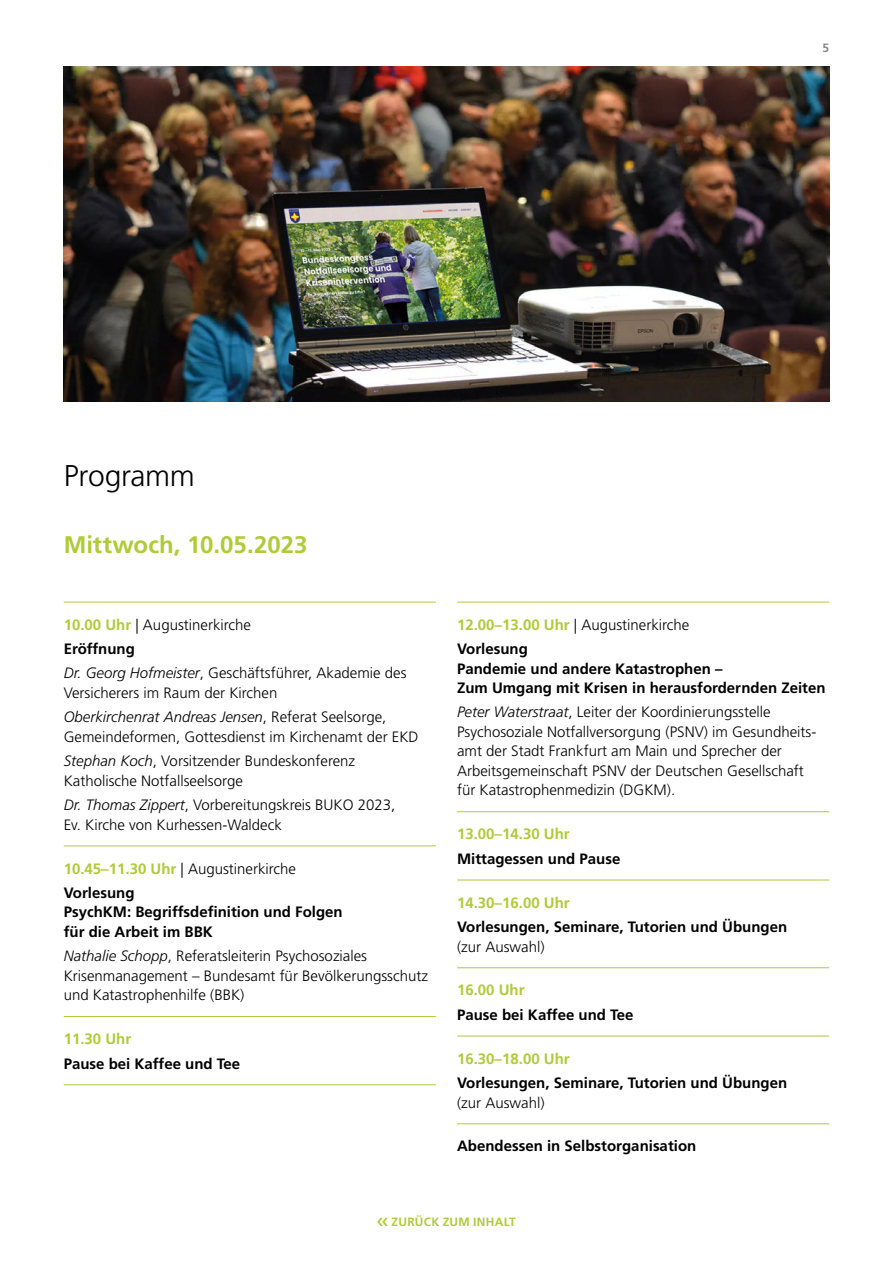
<style>
.page{position:relative;width:893px;height:1263px;background:#fff}
.page>*{position:absolute;margin:0;border:0;box-sizing:border-box;transform-origin:0 0}
.t1{font:300 30px "Frutiger LT Std";letter-spacing:-.01em;color:#000}
.t2{font:700 24px "Frutiger LT Std";color:#afcb37}
.t3{font:300 15px/24.3px "Frutiger LT Std";color:#000}
.t4{font:700 15px/19.5px "Frutiger LT Std";color:#000}
.t5{font:700 15px "Frutiger LT Std";color:#afcb37}
.t6{font:700 12px "Frutiger LT Std";letter-spacing:.02em;color:#afcb37}
.t7{font:700 12px "Frutiger LT Std";color:#878786}
.s1{font-weight:700;color:#afcb37}
.s2{font-weight:700}
.s3{font-style:italic}
</style>
<div class="page">
<hr style="left:64px;top:602px;width:372px;height:1px;background:#afcb37">
<hr style="left:64px;top:845px;width:372px;height:1px;background:#afcb37">
<hr style="left:64px;top:1016px;width:372px;height:1px;background:#afcb37">
<hr style="left:64px;top:1084px;width:372px;height:1px;background:#afcb37">
<hr style="left:457px;top:602px;width:372px;height:1px;background:#afcb37">
<hr style="left:457px;top:811px;width:372px;height:1px;background:#afcb37">
<hr style="left:457px;top:880px;width:372px;height:1px;background:#afcb37">
<hr style="left:457px;top:967px;width:372px;height:1px;background:#afcb37">
<hr style="left:457px;top:1036px;width:372px;height:1px;background:#afcb37">
<hr style="left:457px;top:1123px;width:372px;height:1px;background:#afcb37">
<img style="left:64px;top:67px;width:765px;height:334px">
<p class="t7" style="left:822px;top:41px;width:8px">5</p>
<h1 class="t1" style="left:64px;top:461px;width:132px">Programm</h1>
<h2 class="t2" style="left:64px;top:532px;width:245px">Mittwoch, 10.05.2023</h2>
<p class="t3" style="left:64px;top:613px;width:344px"><span class="s1">10.00 Uhr</span> | Augustinerkirche<br><span class="s2">Eröffnung<br></span><span class="s3">Dr. Georg Hofmeister</span>, Geschäftsführer, Akademie des</p>
<p class="t3" style="left:64px;top:681px;width:324px">Versicherers im Raum der Kirchen<br><span class="s3">Oberkirchenrat Andreas Jensen</span>, Referat Seelsorge,</p>
<p class="t3" style="left:64px;top:725px;width:356px">Gemeindeformen, Gottesdienst im Kirchenamt der EKD<br><span class="s3">Stephan Koch</span>, Vorsitzender Bundeskonferenz</p>
<p class="t3" style="left:64px;top:769px;width:333px">Katholische Notfallseelsorge<br><span class="s3">Dr. Thomas Zippert</span>, Vorbereitungskreis BUKO 2023,</p>
<p class="t3" style="left:64px;top:813px;width:220px">Ev. Kirche von Kurhessen-Waldeck</p>
<p class="t3" style="left:64px;top:857px;width:234px"><span class="s1">10.45–11.30 Uhr</span> | Augustinerkirche<br><span class="s2">Vorlesung</span></p>
<p class="t4" style="left:64px;top:903px;width:280px">PsychKM: Begriffsdefinition und Folgen für die Arbeit im BBK</p>
<p class="t3" style="left:64px;top:947px;width:366px;line-height:19.5px"><span class="s3">Nathalie Schopp</span>, Referatsleiterin Psychosoziales<br>Krisenmanagement – Bundesamt für Bevölkerungsschutz und Katastrophenhilfe (BBK)</p>
<p class="t5" style="left:64px;top:1031px;width:69px">11.30 Uhr</p>
<p class="t4" style="left:64px;top:1054px;width:178px">Pause bei Kaffee und Tee</p>
<p class="t3" style="left:457px;top:613px;width:234px"><span class="s1">12.00–13.00 Uhr</span> | Augustinerkirche<br><span class="s2">Vorlesung</span></p>
<p class="t4" style="left:457px;top:659px;width:370px">Pandemie und andere Katastrophen –<br>Zum Umgang mit Krisen in herausfordernden Zeiten</p>
<p class="t3" style="left:457px;top:703px;width:361px;line-height:19.5px"><span class="s3">Peter Waterstraat</span>, Leiter der Koordinierungsstelle Psychosoziale Notfallversorgung (PSNV) im Gesundheits&shy;amt der Stadt Frankfurt am Main und Sprecher der Arbeitsgemeinschaft PSNV der Deutschen Gesellschaft für Katastrophenmedizin (DGKM).</p>
<p class="t5" style="left:457px;top:826px;width:114px">13.00–14.30 Uhr</p>
<p class="t4" style="left:457px;top:849px;width:165px">Mittagessen und Pause</p>
<p class="t5" style="left:457px;top:894px;width:114px">14.30–16.00 Uhr</p>
<p class="t4" style="left:457px;top:917px;width:332px">Vorlesungen, Seminare, Tutorien und Übungen</p>
<p class="t3" style="left:457px;top:935px;width:89px">(zur Auswahl)</p>
<p class="t5" style="left:457px;top:982px;width:69px">16.00 Uhr</p>
<p class="t4" style="left:457px;top:1005px;width:178px">Pause bei Kaffee und Tee</p>
<p class="t5" style="left:457px;top:1050px;width:114px">16.30–18.00 Uhr</p>
<p class="t4" style="left:457px;top:1073px;width:332px">Vorlesungen, Seminare, Tutorien und Übungen</p>
<p class="t3" style="left:457px;top:1091px;width:89px">(zur Auswahl)</p>
<p class="t4" style="left:457px;top:1137px;width:241px">Abendessen in Selbstorganisation</p>
<p class="t6" style="left:391px;top:1215px;width:126px">ZURÜCK ZUM INHALT</p>
</div>
